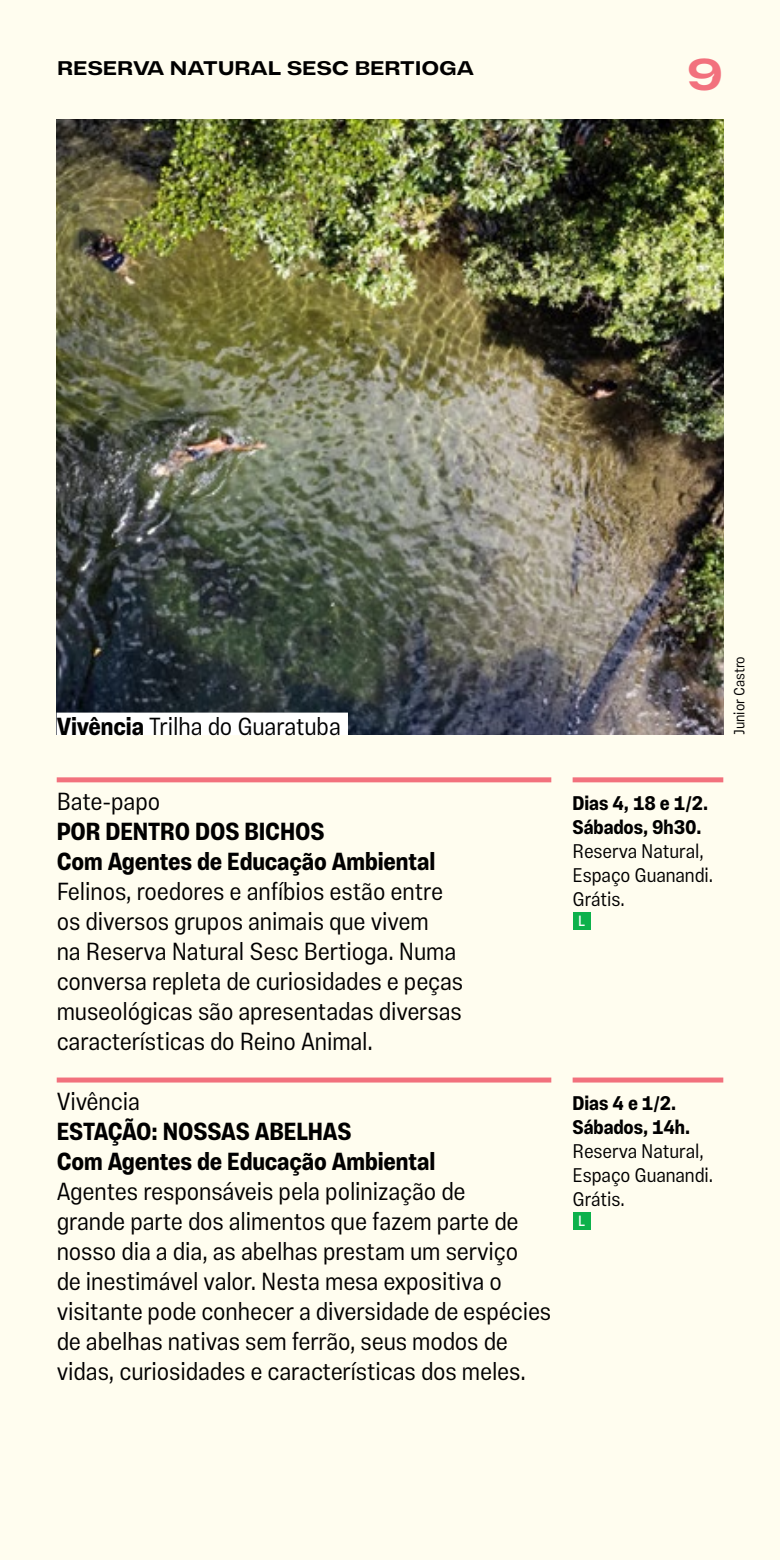
<style>
.page{position:relative;width:780px;height:1560px;background:#fff}
.page>*{position:absolute;margin:0;border:0;box-sizing:border-box;transform-origin:0 0}
.t1{font:700 45px "Vinila Extended";color:#f2717d}
.t2{font:300 25px/30px "Vinila Condensed";letter-spacing:-.005em;color:#000}
.t3{font:700 25px/30px "Vinila Condensed";letter-spacing:-.005em;color:#000}
.t4{font:300 20px/24px "Vinila Condensed";letter-spacing:-.005em;color:#000}
.t5{font:700 20px/24px "Vinila Condensed";letter-spacing:-.005em;color:#000}
.t6{font:700 20px "Vinila Extended";letter-spacing:-.005em;color:#000}
.t7{font:300 15px "Vinila Condensed";letter-spacing:-.005em;color:#000}
.t8{font:15px "Vinila Condensed";color:#fff}
.s1{font-weight:700}
</style>
<div class="page">
<div style="left:0;top:0;width:780px;height:1559px;background:#fffdef"></div>
<div style="left:57px;top:777px;width:494px;height:5px;background:#f2717d"></div>
<div style="left:57px;top:1077px;width:494px;height:5px;background:#f2717d"></div>
<div style="left:572px;top:777px;width:151px;height:5px;background:#f2717d"></div>
<div style="left:572px;top:912px;width:18px;height:18px;background:#0db14b"></div>
<div style="left:572px;top:1077px;width:151px;height:5px;background:#f2717d"></div>
<div style="left:572px;top:1212px;width:18px;height:18px;background:#0db14b"></div>
<img style="left:57px;top:120px;width:666px;height:615px">
<div style="left:57px;top:712px;width:291px;height:23px;background:#fff"></div>
<p class="t6" style="left:57px;top:56px;width:418px">RESERVA NATURAL SESC BERTIOGA</p>
<h1 class="t1" style="left:686px;top:47px;width:38px">9</h1>
<p class="t2" style="left:57px;top:711px;width:285px"><span class="s1">Vivência</span> Trilha do Guaratuba</p>
<p class="t7" style="left:730px;top:735px;width:80px;rotate:-90deg">Junior Castro</p>
<p class="t2" style="left:57px;top:786px;width:105px">Bate-papo</p>
<p class="t3" style="left:57px;top:816px;width:380px">POR DENTRO DOS BICHOS<br>Com Agentes de Educação Ambiental</p>
<p class="t2" style="left:57px;top:876px;width:408px">Felinos, roedores e anfíbios estão entre os diversos grupos animais que vivem<br>na Reserva Natural Sesc Bertioga. Numa conversa repleta de curiosidades e peças museológicas são apresentadas diversas características do Reino Animal.</p>
<p class="t2" style="left:57px;top:1086px;width:85px">Vivência</p>
<p class="t3" style="left:57px;top:1116px;width:380px">ESTAÇÃO: NOSSAS ABELHAS<br>Com Agentes de Educação Ambiental</p>
<p class="t2" style="left:57px;top:1176px;width:496px">Agentes responsáveis pela polinização de<br>grande parte dos alimentos que fazem parte de nosso dia a dia, as abelhas prestam um serviço<br>de inestimável valor. Nesta mesa expositiva o visitante pode conhecer a diversidade de espécies de abelhas nativas sem ferrão, seus modos de vidas, curiosidades e características dos meles.</p>
<p class="t5" style="left:572px;top:791px;width:137px">Dias 4, 18 e 1/2.<br>Sábados, 9h30.</p>
<p class="t4" style="left:572px;top:838px;width:142px">Reserva Natural,<br>Espaço Guanandi.<br>Grátis.</p>
<p class="t8" style="left:578px;top:912px;width:8px">L</p>
<p class="t5" style="left:572px;top:1091px;width:119px">Dias 4 e 1/2.<br>Sábados, 14h.</p>
<p class="t4" style="left:572px;top:1138px;width:142px">Reserva Natural,<br>Espaço Guanandi.<br>Grátis.</p>
<p class="t8" style="left:578px;top:1212px;width:8px">L</p>
</div>
